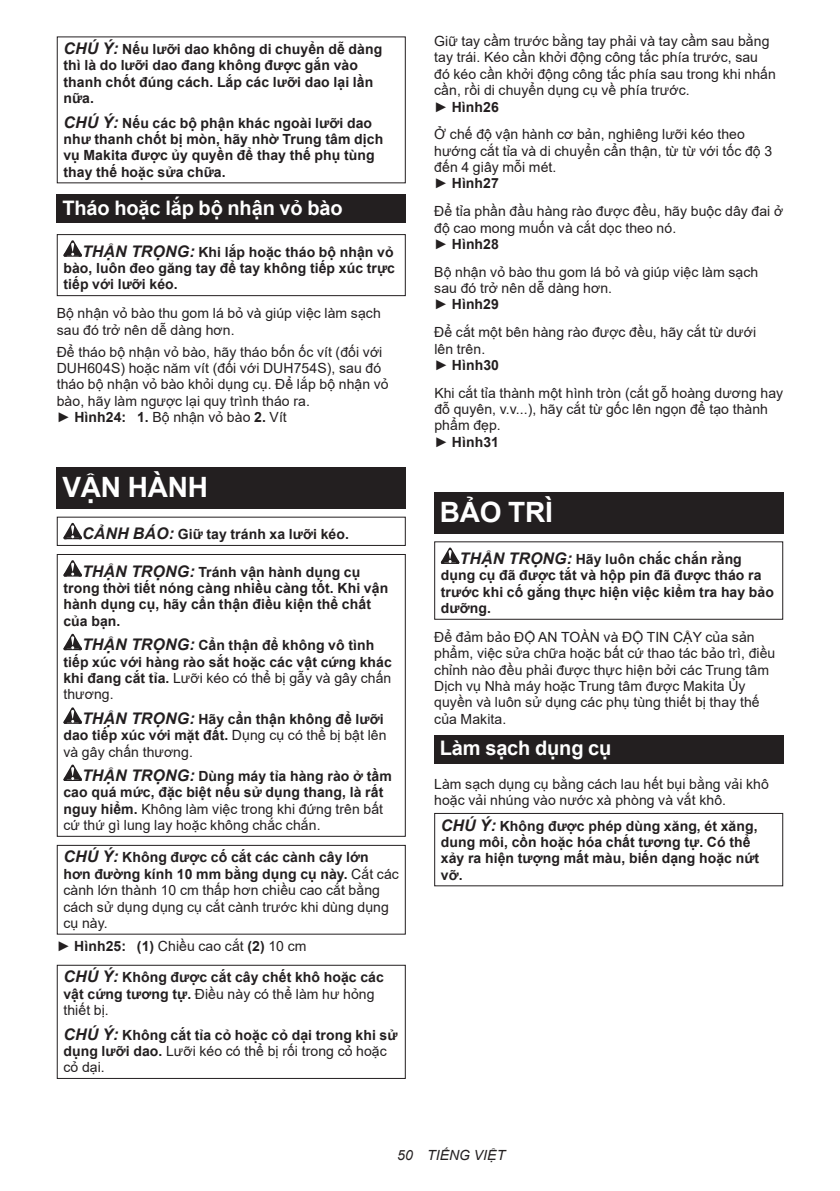
<style>
.page{position:relative;width:840px;height:1191px;background:#fff}
.page>*{position:absolute;margin:0;border:0;box-sizing:border-box;transform-origin:0 0}
.t1{font:700 28px "Arial";letter-spacing:-.01em;color:#fff}
.t2{font:700 20px "Arial";letter-spacing:-.01em;color:#fff}
.t3{font:14px/16.4px "Arial";letter-spacing:.005em;color:#231f20}
.t4{font:700 14px/16.4px "Arial";letter-spacing:.005em;color:#231f20}
.t5{font:italic 14px "Arial";letter-spacing:.005em;color:#231f20}
.s1{font-style:italic;font-size:16px}
.s2{font-weight:700}
.s3{font-weight:400}
.s4{font-weight:700;font-style:italic;font-size:16px}
</style>
<div class="page">
<div style="left:57px;top:195px;width:348px;height:28px;background:#231f20"></div>
<svg style="left:63px;top:240px;width:19px;height:17px"></svg>
<div style="left:57px;top:234px;width:348px;height:62px;border:1px solid #231f20"></div>
<div style="left:57px;top:467px;width:348px;height:41px;background:#231f20"></div>
<svg style="left:63px;top:523px;width:19px;height:16px"></svg>
<div style="left:57px;top:516px;width:348px;height:30px;border:1px solid #231f20"></div>
<svg style="left:63px;top:560px;width:19px;height:16px"></svg>
<svg style="left:63px;top:634px;width:19px;height:16px"></svg>
<svg style="left:63px;top:707px;width:19px;height:17px"></svg>
<svg style="left:63px;top:764px;width:19px;height:17px"></svg>
<div style="left:57px;top:554px;width:348px;height:283px;border:1px solid #231f20"></div>
<div style="left:57px;top:845px;width:348px;height:89px;border:1px solid #231f20"></div>
<div style="left:57px;top:964px;width:348px;height:115px;border:1px solid #231f20"></div>
<div style="left:434px;top:492px;width:348px;height:41px;background:#231f20"></div>
<svg style="left:440px;top:547px;width:19px;height:17px"></svg>
<div style="left:434px;top:541px;width:348px;height:79px;border:1px solid #231f20"></div>
<div style="left:434px;top:735px;width:348px;height:28px;background:#231f20"></div>
<div style="left:434px;top:813px;width:348px;height:73px;border:1px solid #231f20"></div>
<p class="t4" style="left:63px;top:41px;width:320px"><span class="s1">CHÚ Ý:</span> Nếu lưỡi dao không di chuyển dễ dàng thì là do lưỡi dao đang không được gắn vào thanh chốt đúng cách. Lắp các lưỡi dao lại lần nữa.</p>
<p class="t4" style="left:63px;top:115px;width:321px"><span class="s1">CHÚ Ý:</span> Nếu các bộ phận khác ngoài lưỡi dao như thanh chốt bị mòn, hãy nhờ Trung tâm dịch vụ Makita được ủy quyền để thay thế phụ tùng thay thế hoặc sửa chữa.</p>
<h2 class="t2" style="left:62px;top:194px;width:281px">Tháo hoặc lắp bộ nhận vỏ bào</h2>
<p class="t4" style="left:63px;top:244px;width:333px;text-align:justify;text-indent:19px"><span class="s1">THẬN TRỌNG:</span> Khi lắp hoặc tháo bộ nhận vỏ bào, luôn đeo găng tay để tay không tiếp xúc trực tiếp với lưỡi kéo.</p>
<p class="t3" style="left:57px;top:305px;width:325px">Bộ nhận vỏ bào thu gom lá bỏ và giúp việc làm sạch sau đó trở nên dễ dàng hơn.</p>
<p class="t3" style="left:57px;top:343px;width:333px">Để tháo bộ nhận vỏ bào, hãy tháo bốn ốc vít (đối với DUH604S) hoặc năm vít (đối với DUH754S), sau đó tháo bộ nhận vỏ bào khỏi dụng cụ. Để lắp bộ nhận vỏ bào, hãy làm ngược lại quy trình tháo ra.<br>► <span class="s2">Hình24: 1.</span> Bộ nhận vỏ bào <span class="s2">2.</span> Vít</p>
<h1 class="t1" style="left:62px;top:468px;width:147px">VẬN HÀNH</h1>
<p class="t4" style="left:82px;top:526px;width:268px"><span class="s1">CẢNH BÁO:</span> Giữ tay tránh xa lưỡi kéo.</p>
<p class="t4" style="left:63px;top:563px;width:326px;text-indent:19px"><span class="s1">THẬN TRỌNG:</span> Tránh vận hành dụng cụ trong thời tiết nóng càng nhiều càng tốt. Khi vận hành dụng cụ, hãy cẩn thận điều kiện thể chất của bạn.</p>
<p class="t4" style="left:63px;top:637px;width:330px;text-indent:19px"><span class="s1">THẬN TRỌNG:</span> Cẩn thận để không vô tình tiếp xúc với hàng rào sắt hoặc các vật cứng khác khi đang cắt tỉa. <span class="s3">Lưỡi kéo có thể bị gẫy và gây chấn thương.</span></p>
<p class="t4" style="left:63px;top:711px;width:324px;text-indent:19px"><span class="s1">THẬN TRỌNG:</span> Hãy cẩn thận không để lưỡi dao tiếp xúc với mặt đất. <span class="s3">Dụng cụ có thể bị bật lên và gây chấn thương.</span></p>
<p class="t4" style="left:63px;top:768px;width:330px;text-indent:19px"><span class="s1">THẬN TRỌNG:</span> Dùng máy tỉa hàng rào ở tầm cao quá mức, đặc biệt nếu sử dụng thang, là rất nguy hiểm. <span class="s3">Không làm việc trong khi đứng trên bất cứ thứ gì lung lay hoặc không chắc chắn.</span></p>
<p class="t3" style="left:63px;top:849px;width:337px"><span class="s4">CHÚ Ý:</span> <span class="s2">Không được cố cắt các cành cây lớn hơn đường kính 10 mm bằng dụng cụ này.</span> Cắt các cành lớn thành 10 cm thấp hơn chiều cao cắt bằng cách sử dụng dụng cụ cắt cành trước khi dùng dụng cụ này.</p>
<p class="t3" style="left:57px;top:937px;width:251px">► <span class="s2">Hình25: (1)</span> Chiều cao cắt <span class="s2">(2)</span> 10 cm</p>
<p class="t4" style="left:63px;top:969px;width:322px"><span class="s1">CHÚ Ý:</span> Không được cắt cây chết khô hoặc các vật cứng tương tự. <span class="s3">Điều này có thể làm hư hỏng thiết bị.</span></p>
<p class="t4" style="left:63px;top:1026px;width:335px"><span class="s1">CHÚ Ý:</span> Không cắt tỉa cỏ hoặc cỏ dại trong khi sử dụng lưỡi dao. <span class="s3">Lưỡi kéo có thể bị rối trong cỏ hoặc cỏ dại.</span></p>
<p class="t3" style="left:434px;top:33px;width:343px">Giữ tay cầm trước bằng tay phải và tay cầm sau bằng tay trái. Kéo cần khởi động công tắc phía trước, sau đó kéo cần khởi động công tắc phía sau trong khi nhấn cần, rồi di chuyển dụng cụ về phía trước.<br>► <span class="s2">Hình26</span></p>
<p class="t3" style="left:434px;top:126px;width:339px">Ở chế độ vận hành cơ bản, nghiêng lưỡi kéo theo hướng cắt tỉa và di chuyển cẩn thận, từ từ với tốc độ 3 đến 4 giây mỗi mét.<br>► <span class="s2">Hình27</span></p>
<p class="t3" style="left:434px;top:203px;width:350px">Để tỉa phần đầu hàng rào được đều, hãy buộc dây đai ở độ cao mong muốn và cắt dọc theo nó.<br>► <span class="s2">Hình28</span></p>
<p class="t3" style="left:434px;top:263px;width:325px">Bộ nhận vỏ bào thu gom lá bỏ và giúp việc làm sạch sau đó trở nên dễ dàng hơn.<br>► <span class="s2">Hình29</span></p>
<p class="t3" style="left:434px;top:324px;width:323px">Để cắt một bên hàng rào được đều, hãy cắt từ dưới lên trên.<br>► <span class="s2">Hình30</span></p>
<p class="t3" style="left:434px;top:384px;width:350px">Khi cắt tỉa thành một hình tròn (cắt gỗ hoàng dương hay đỗ quyên, v.v...), hãy cắt từ gốc lên ngọn để tạo thành phẩm đẹp.<br>► <span class="s2">Hình31</span></p>
<h1 class="t1" style="left:439px;top:492px;width:114px">BẢO TRÌ</h1>
<p class="t4" style="left:440px;top:551px;width:334px;text-indent:19px"><span class="s1">THẬN TRỌNG:</span> Hãy luôn chắc chắn rằng dụng cụ đã được tắt và hộp pin đã được tháo ra trước khi cố gắng thực hiện việc kiểm tra hay bảo dưỡng.</p>
<p class="t3" style="left:434px;top:628px;width:342px">Để đảm bảo ĐỘ AN TOÀN và ĐỘ TIN CẬY của sản phẩm, việc sửa chữa hoặc bất cứ thao tác bảo trì, điều chỉnh nào đều phải được thực hiện bởi các Trung tâm Dịch vụ Nhà máy hoặc Trung tâm được Makita Ủy quyền và luôn sử dụng các phụ tùng thiết bị thay thế của Makita.</p>
<h2 class="t2" style="left:439px;top:734px;width:173px">Làm sạch dụng cụ</h2>
<p class="t3" style="left:434px;top:775px;width:336px">Làm sạch dụng cụ bằng cách lau hết bụi bằng vải khô hoặc vải nhúng vào nước xà phòng và vắt khô.</p>
<p class="t4" style="left:440px;top:817px;width:320px"><span class="s1">CHÚ Ý:</span> Không được phép dùng xăng, ét xăng, dung môi, cồn hoặc hóa chất tương tự. Có thể xảy ra hiện tượng mất màu, biến dạng hoặc nứt vỡ.</p>
<p class="t5" style="left:397px;top:1146px;width:109px">50 TIẾNG VIỆT</p>
</div>
